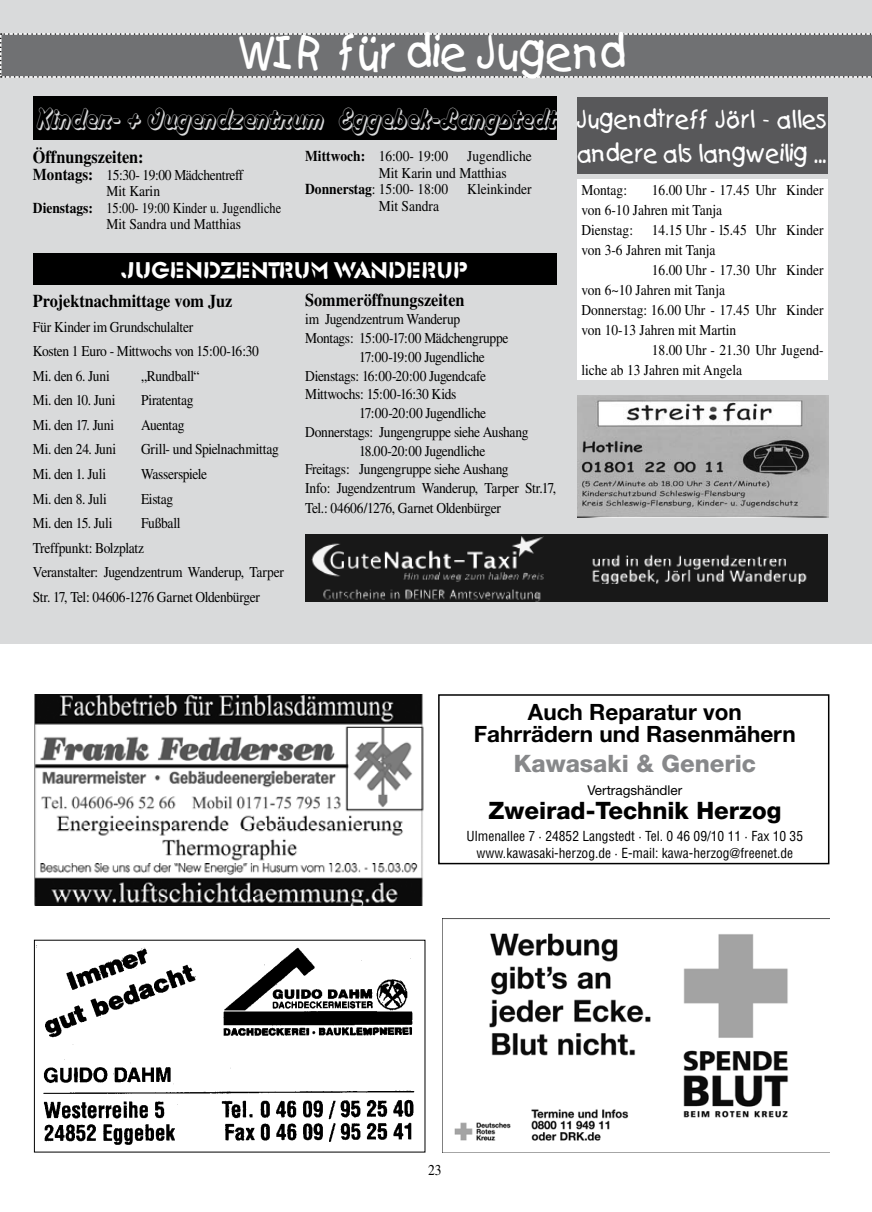
<style>
.page{position:relative;width:872px;height:1212px;background:#fff}
.page>*{position:absolute;margin:0;border:0;box-sizing:border-box;transform-origin:0 0}
.t1{font:45px "Kids";color:#fff;scale:.9 1}
.t2{font:27px "Boa Script Shadow";color:#d9dadb;scale:.82 1}
.t3{font:24px/34.5px "Kids";letter-spacing:.01em;color:#fff;scale:.9 1}
.t4{font:700 24px "Dirty T26";letter-spacing:.015em;color:#fff}
.t5{font:800 24px "Helvetica Neue";color:#000}
.t6{font:800 24px "Helvetica Neue";color:#87888a}
.t7{font:700 22.5px/22.5px "Helvetica Neue";color:#000;text-align:center}
.t8{font:700 18px "Times";color:#000;scale:.9 1}
.t9{font:15px/24.6px "Times";letter-spacing:-.01em;color:#000;scale:.9 1}
.t10{font:15px "Times";letter-spacing:-.03em;color:#000;scale:.9 1}
.t11{font:15px "Times";letter-spacing:-.01em;color:#000;scale:.82 1}
.t12{font:condensed 13.5px/16.5px "Helvetica";color:#000;text-align:center}
.t13{font:13.5px "Helvetica Neue";color:#000}
.s1{font-weight:700;font-size:16.5px}
.s2{font-weight:700}
</style>
<div class="page">
<div style="left:0;top:0;width:872px;height:643px;background:#d9dadb"></div>
<svg style="left:0;top:33px;width:872px;height:45px;background:#777779"></svg>
<div style="left:33px;top:96px;width:523px;height:43px;background:#000"></div>
<div style="left:33px;top:253px;width:523px;height:32px;background:#000"></div>
<div style="left:577px;top:97px;width:251px;height:77px;background:#58585a"></div>
<div style="left:577px;top:179px;width:251px;height:200px;background:#fff"></div>
<img style="left:577px;top:395px;width:251px;height:122px">
<img style="left:305px;top:534px;width:522px;height:67px">
<div style="left:438px;top:694px;width:391px;height:170px;border:2px solid #000"></div>
<img style="left:34px;top:694px;width:390px;height:212px">
<img style="left:43px;top:947px;width:372px;height:198px">
<img style="left:442px;top:918px;width:387px;height:234px">
<h1 class="t1" style="left:239px;top:25px;width:432px">WIR für die Jugend</h1>
<h2 class="t2" style="left:35px;top:102px;width:635px">Kinder- + Jugendzentrum Eggebek-Langstedt</h2>
<p class="t8" style="left:33px;top:146px;width:124px">Öffnungszeiten:</p>
<p class="t10" style="left:33px;top:166px;width:235px"><span class="s1">Montags:</span> 15:30- 19:00 Mädchentreff</p>
<p class="t9" style="left:106px;top:179px;width:61px">Mit Karin</p>
<p class="t11" style="left:33px;top:199px;width:304px"><span class="s2">Dienstags:</span> 15:00- 19:00 Kinder u. Jugendliche</p>
<p class="t9" style="left:106px;top:212px;width:151px">Mit Sandra und Matthias</p>
<p class="t9" style="left:305px;top:144px;width:160px"><span class="s2">Mittwoch:</span> 16:00- 19:00</p>
<p class="t9" style="left:467px;top:144px;width:73px">Jugendliche</p>
<p class="t9" style="left:379px;top:160px;width:144px">Mit Karin und Matthias</p>
<p class="t9" style="left:305px;top:177px;width:160px"><span class="s2">Donnerstag</span>: 15:00- 18:00</p>
<p class="t9" style="left:467px;top:177px;width:73px">Kleinkinder</p>
<p class="t9" style="left:379px;top:193px;width:69px">Mit Sandra</p>
<h3 class="t4" style="left:122px;top:255px;width:347px">JUGENDZENTRUM WANDERUP</h3>
<p class="t8" style="left:33px;top:290px;width:223px">Projektnachmittage vom Juz</p>
<p class="t9" style="left:33px;top:314px;width:252px">Für Kinder im Grundschulalter<br>Kosten 1 Euro - Mittwochs von 15:00-16:30<br>Mi. den 6. Juni</p>
<p class="t8" style="left:305px;top:289px;width:178px">Sommeröffnungszeiten</p>
<p class="t9" style="left:305px;top:307px;width:174px">im Jugendzentrum Wanderup</p>
<p class="t9" style="left:305px;top:326px;width:227px">Montags: 15:00-17:00 Mädchengruppe</p>
<p class="t10" style="left:359px;top:348px;width:141px">17:00-19:00 Jugendliche</p>
<p class="t9" style="left:305px;top:363px;width:202px">Dienstags: 16:00-20:00 Jugendcafe</p>
<p class="t9" style="left:305px;top:382px;width:169px">Mittwochs: 15:00-16:30 Kids</p>
<p class="t10" style="left:359px;top:405px;width:142px">17:00-20:00 Jugendliche</p>
<p class="t9" style="left:305px;top:419px;width:250px">Donnerstags: Jungengruppe siehe Aushang</p>
<p class="t10" style="left:359px;top:442px;width:142px">18.00-20:00 Jugendliche</p>
<p class="t9" style="left:305px;top:457px;width:228px">Freitags: Jungengruppe siehe Aushang</p>
<p class="t9" style="left:305px;top:475px;width:280px">Info: Jugendzentrum Wanderup, Tarper Str.17,</p>
<p class="t9" style="left:305px;top:496px;width:219px">Tel.: 04606/1276, Garnet Oldenbürger</p>
<p class="t9" style="left:141px;top:363px;width:67px">„Rundball“</p>
<p class="t9" style="left:33px;top:388px;width:93px">Mi. den 10. Juni</p>
<p class="t9" style="left:141px;top:388px;width:60px">Piratentag</p>
<p class="t9" style="left:33px;top:412px;width:92px">Mi. den 17. Juni</p>
<p class="t10" style="left:141px;top:416px;width:50px">Auentag</p>
<p class="t9" style="left:33px;top:437px;width:94px">Mi. den 24. Juni</p>
<p class="t9" style="left:141px;top:437px;width:154px">Grill- und Spielnachmittag</p>
<p class="t9" style="left:33px;top:461px;width:83px">Mi. den 1. Juli</p>
<p class="t10" style="left:141px;top:465px;width:75px">Wasserspiele</p>
<p class="t9" style="left:33px;top:486px;width:83px">Mi. den 8. Juli</p>
<p class="t9" style="left:141px;top:486px;width:37px">Eistag</p>
<p class="t9" style="left:33px;top:511px;width:90px">Mi. den 15. Juli</p>
<p class="t9" style="left:33px;top:511px;width:280px;text-indent:108px">Fußball<br>Treffpunkt: Bolzplatz<br>Veranstalter: Jugendzentrum Wanderup, Tarper<br>Str. 17, Tel: 04606-1276 Garnet Oldenbürger</p>
<h3 class="t3" style="left:577px;top:102px;width:280px">Jugendtreff Jörl - alles andere als langweilig ...</h3>
<p class="t9" style="left:581px;top:178px;width:52px">Montag:</p>
<p class="t9" style="left:581px;top:180px;width:271px;line-height:20px;text-indent:70px">16.00 Uhr - 17.45 Uhr Kinder von 6-10 Jahren mit Tanja<br>Dienstag:</p>
<p class="t9" style="left:652px;top:218px;width:192px">14.15 Uhr - l5.45 Uhr Kinder</p>
<p class="t9" style="left:581px;top:238px;width:151px">von 3-6 Jahren mit Tanja</p>
<p class="t9" style="left:652px;top:258px;width:192px">16.00 Uhr - 17.30 Uhr Kinder</p>
<p class="t9" style="left:581px;top:278px;width:161px">von 6~10 Jahren mit Tanja</p>
<p class="t9" style="left:581px;top:298px;width:271px">Donnerstag: 16.00 Uhr - 17.45 Uhr Kinder</p>
<p class="t9" style="left:581px;top:318px;width:174px">von 10-13 Jahren mit Martin</p>
<p class="t9" style="left:652px;top:338px;width:192px">18.00 Uhr - 21.30 Uhr Jugend-</p>
<p class="t9" style="left:581px;top:358px;width:180px">liche ab 13 Jahren mit Angela</p>
<h3 class="t7" style="left:474px;top:700px;width:323px">Auch Reparatur von<br>Fahrrädern und Rasenmähern</h3>
<h3 class="t6" style="left:513px;top:749px;width:244px">Kawasaki &amp; Generic</h3>
<p class="t13" style="left:587px;top:782px;width:96px">Vertragshändler</p>
<h3 class="t5" style="left:488px;top:796px;width:294px">Zweirad-Technik Herzog</h3>
<p class="t12" style="left:466px;top:828px;width:338px">Ulmenallee 7 · 24852 Langstedt · Tel. 0 46 09/10 11 · Fax 10 35 www.kawasaki-herzog.de · E-mail: kawa-herzog@freenet.de</p>
<p class="t9" style="left:428px;top:1157px;width:16px">23</p>
</div>
